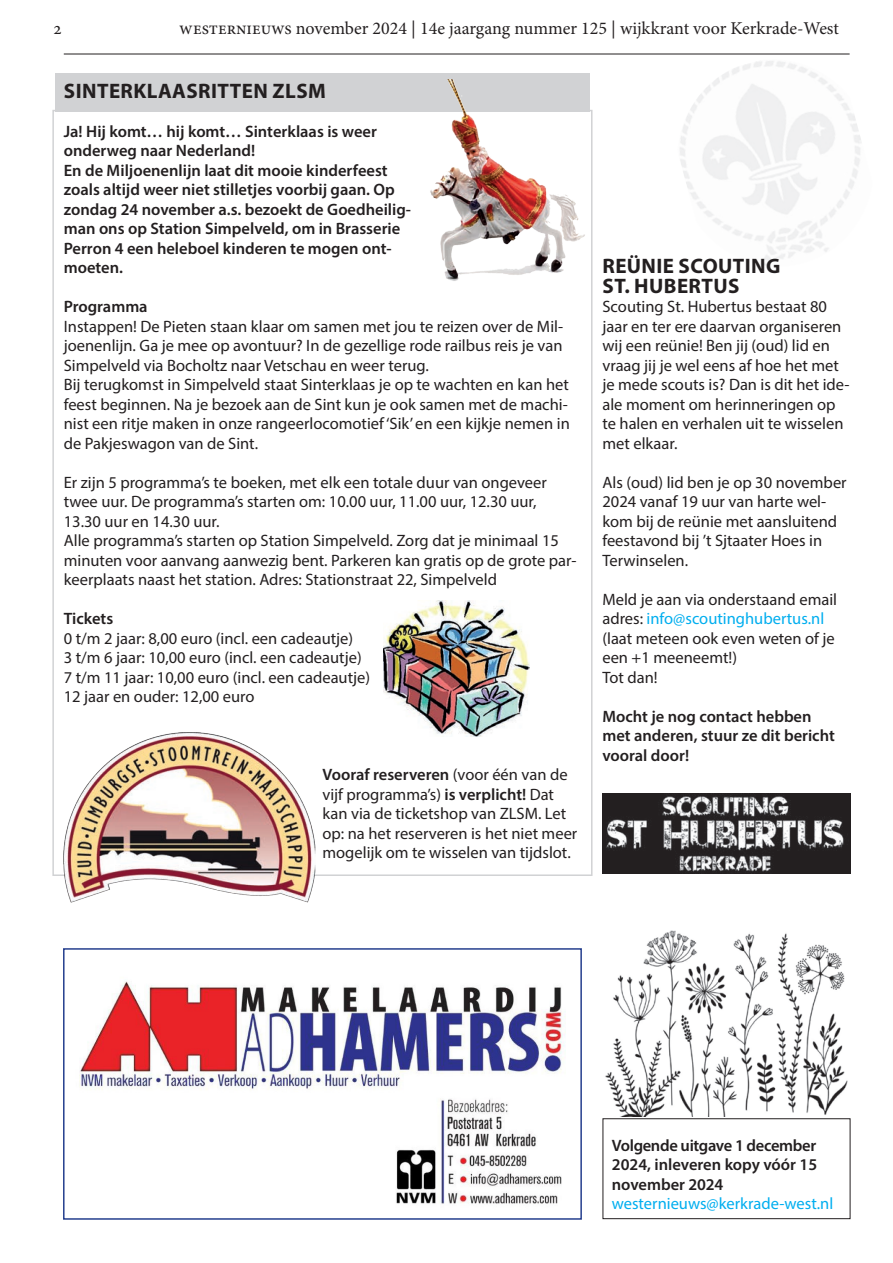
<style>
.page{position:relative;width:893px;height:1263px;background:#fff}
.page>*{position:absolute;margin:0;border:0;box-sizing:border-box;transform-origin:0 0}
.kop_1{font:700 21px "Myriad Pro";letter-spacing:.02em;color:#231f20}
.kop_rastertje{font:700 21px "Myriad Pro";letter-spacing:.02em;color:#231f20}
.t1{font:18px "Minion Pro";color:#231f20}
.platte_tekst{font:16.5px/19.5px "Myriad Pro";color:#231f20}
.platte_tekst-2{font:600 16.5px/19.5px "Myriad Pro";color:#231f20}
.platte_tekst-3{font:16.5px "Myriad Pro";color:#00aeef}
.s1{font-weight:600}
.s2{color:#00aeef}
</style>
<div class="page">
<hr style="left:64px;top:54px;width:786px;height:1px;background:#231f20">
<img style="left:79px;top:981px;width:487px;height:223px">
<div style="left:63px;top:948px;width:519px;height:272px;border:2px solid #253f8e"></div>
<img style="left:605px;top:930px;width:243px;height:187px">
<div style="left:603px;top:1118px;width:247px;height:101px;border:1px solid #231f20"></div>
<div style="left:55px;top:73px;width:535px;height:38px;background:#d1d2d4"></div>
<img style="left:602px;top:793px;width:248px;height:81px">
<img style="left:421px;top:79px;width:171px;height:208px">
<img style="left:63px;top:733px;width:252px;height:170px">
<img style="left:384px;top:601px;width:146px;height:135px">
<p class="t1" style="left:53px;top:17px;width:10px">2</p>
<p class="t1" style="left:179px;top:17px;width:661px">westernieuws november 2024 | 14e jaargang nummer 125 | wijkkrant voor Kerkrade-West</p>
<p class="kop_rastertje" style="left:64px;top:77px;width:263px">SINTERKLAASRITTEN ZLSM</p>
<p class="platte_tekst-2" style="left:64px;top:121px;width:315px">Ja! Hij komt… hij komt… Sinterklaas is weer</p>
<p class="platte_tekst-2" style="left:64px;top:140px;width:193px">onderweg naar Nederland!</p>
<p class="platte_tekst-2" style="left:64px;top:160px;width:325px">En de Miljoenenlijn laat dit mooie kinderfeest</p>
<p class="platte_tekst-2" style="left:64px;top:179px;width:349px">zoals altijd weer niet stilletjes voorbij gaan. Op zondag 24 november a.s. bezoekt de Goedheilig&shy;man ons op Station Simpelveld, om in Brasserie Perron 4 een heleboel kinderen te mogen ont&shy;moeten.</p>
<p class="platte_tekst-2" style="left:64px;top:296px;width:85px">Programma</p>
<p class="platte_tekst" style="left:64px;top:316px;width:501px;text-align:justify">Instappen! De Pieten staan klaar om samen met jou te reizen over de Mil&shy;joenenlijn. Ga je mee op avontuur? In de gezellige rode railbus reis je van Simpelveld via Bocholtz naar Vetschau en weer terug.</p>
<p class="platte_tekst" style="left:64px;top:374px;width:508px">Bij terugkomst in Simpelveld staat Sinterklaas je op te wachten en kan het feest beginnen. Na je bezoek aan de Sint kun je ook samen met de machi&shy;nist een ritje maken in onze rangeerlocomotief ‘Sik’ en een kijkje nemen in de Pakjeswagon van de Sint.</p>
<p class="platte_tekst" style="left:64px;top:472px;width:485px">Er zijn 5 programma’s te boeken, met elk een totale duur van ongeveer twee uur. De programma’s starten om: 10.00 uur, 11.00 uur, 12.30 uur,</p>
<p class="platte_tekst" style="left:64px;top:511px;width:157px">13.30 uur en 14.30 uur.</p>
<p class="platte_tekst" style="left:64px;top:531px;width:514px">Alle programma’s starten op Station Simpelveld. Zorg dat je minimaal 15 minuten voor aanvang aanwezig bent. Parkeren kan gratis op de grote par&shy;keerplaats naast het station. Adres: Stationstraat 22, Simpelveld</p>
<p class="platte_tekst-2" style="left:64px;top:608px;width:51px">Tickets</p>
<p class="platte_tekst" style="left:64px;top:628px;width:291px">0 t/m 2 jaar: 8,00 euro (incl. een cadeautje)</p>
<p class="platte_tekst" style="left:64px;top:648px;width:299px">3 t/m 6 jaar: 10,00 euro (incl. een cadeautje)</p>
<p class="platte_tekst" style="left:64px;top:667px;width:308px">7 t/m 11 jaar: 10,00 euro (incl. een cadeautje)</p>
<p class="platte_tekst" style="left:64px;top:687px;width:192px">12 jaar en ouder: 12,00 euro</p>
<p class="platte_tekst" style="left:322px;top:765px;width:256px"><span class="s1">Vooraf reserveren</span> (voor één van de vijf programma’s) <span class="s1">is verplicht!</span> Dat kan via de ticketshop van ZLSM. Let op: na het reserveren is het niet meer mogelijk om te wisselen van tijdslot.</p>
<p class="kop_1" style="left:603px;top:252px;width:179px">REÜNIE SCOUTING</p>
<p class="kop_1" style="left:603px;top:272px;width:138px">ST. HUBERTUS</p>
<p class="platte_tekst" style="left:602px;top:296px;width:249px">Scouting St. Hubertus bestaat 80 jaar en ter ere daarvan organiseren wij een reünie! Ben jij (oud) lid en vraag jij je wel eens af hoe het met je mede scouts is? Dan is dit het ide&shy;ale moment om herinneringen op te halen en verhalen uit te wisselen met elkaar.</p>
<p class="platte_tekst" style="left:602px;top:472px;width:246px">Als (oud) lid ben je op 30 november<br>2024 vanaf 19 uur van harte wel&shy;kom bij de reünie met aansluitend feestavond bij ’t Sjtaater Hoes in<br>Terwinselen.</p>
<p class="platte_tekst" style="left:602px;top:589px;width:236px">Meld je aan via onderstaand email adres: <span class="s2">info@scoutinghubertus.nl </span>(laat meteen ook even weten of je een +1 meeneemt!)</p>
<p class="platte_tekst" style="left:602px;top:667px;width:57px">Tot dan!</p>
<p class="platte_tekst-2" style="left:602px;top:706px;width:234px">Mocht je nog contact hebben met anderen, stuur ze dit bericht vooral door!</p>
<p class="platte_tekst-2" style="left:612px;top:1135px;width:207px;text-align:justify">Volgende uitgave 1 december 2024, inleveren kopy vóór 15 november 2024</p>
<p class="platte_tekst-3" style="left:612px;top:1193px;width:223px">westernieuws@kerkrade-west.nl</p>
</div>
